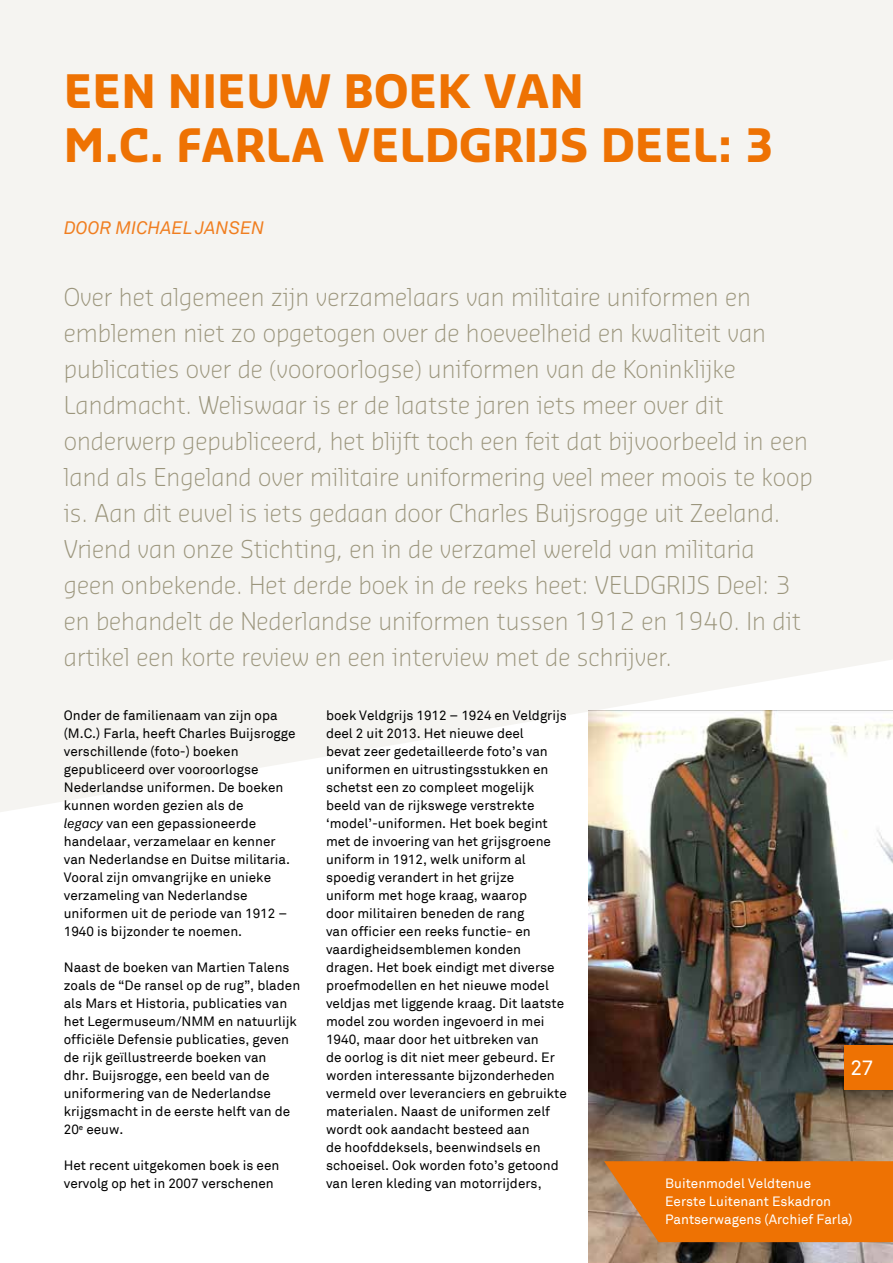
<style>
.page{position:relative;width:893px;height:1263px;background:#fff}
.page>*{position:absolute;margin:0;border:0;box-sizing:border-box;transform-origin:0 0}
.t1{font:700 45px/54px "Sansa";color:#ee7203}
.t2{font:300 24px/36px "Sansa";color:#9b957c}
.t3{font:21px "Akkurat";color:#fff}
.t4{font:italic 18px "Akkurat";color:#f07e20}
.t5{font:13.5px/18px "Akkurat";color:#000}
.t6{font:13.5px/18px "Akkurat";color:#fff}
.s1{font-style:italic}
</style>
<div class="page">
<div style="left:0;top:0;width:893px;height:812px;background:#f5f4f1"></div>
<img style="left:588px;top:711px;width:305px;height:552px">
<svg style="left:604px;top:1161px;width:289px;height:81px;background:#e7740e"></svg>
<div style="left:844px;top:1045px;width:49px;height:44px;background:#ee7203"></div>
<h1 class="t1" style="left:64px;top:62px;width:710px">EEN NIEUW BOEK VAN<br>M.C. FARLA VELDGRIJS DEEL: 3</h1>
<h3 class="t4" style="left:64px;top:217px;width:202px">DOOR MICHAEL JANSEN</h3>
<p class="t2" style="left:64px;top:278px;width:750px">Over het algemeen zijn verzamelaars van militaire uniformen en emblemen niet zo opgetogen over de hoeveelheid en kwaliteit van publicaties over de (vooroorlogse) uniformen van de Koninklijke Landmacht. Weliswaar is er de laatste jaren iets meer over dit onderwerp gepubliceerd, het blijft toch een feit dat bijvoorbeeld in een land als Engeland over militaire uniformering veel meer moois te koop is. Aan dit euvel is iets gedaan door Charles Buijsrogge uit Zeeland.<br>Vriend van onze Stichting, en in de verzamel wereld van militaria<br>geen onbekende. Het derde boek in de reeks heet: VELDGRIJS Deel: 3 en behandelt de Nederlandse uniformen tussen 1912 en 1940. In dit artikel een korte review en een interview met de schrijver.</p>
<p class="t5" style="left:64px;top:707px;width:233px">Onder de familienaam van zijn opa (M.C.) Farla, heeft Charles Buijsrogge verschillende (foto-) boeken gepubliceerd over vooroorlogse<br>Nederlandse uniformen. De boeken kunnen worden gezien als de<br><span class="s1">legacy</span> van een gepassioneerde handelaar, verzamelaar en kenner van Nederlandse en Duitse militaria.<br>Vooral zijn omvangrijke en unieke verzameling van Nederlandse uniformen uit de periode van 1912 –<br>1940 is bijzonder te noemen.</p>
<p class="t5" style="left:64px;top:959px;width:238px">Naast de boeken van Martien Talens zoals de “De ransel op de rug”, bladen als Mars et Historia, publicaties van het Legermuseum/NMM en natuurlijk officiële Defensie publicaties, geven de rijk geïllustreerde boeken van<br>dhr. Buijsrogge, een beeld van de uniformering van de Nederlandse krijgsmacht in de eerste helft van de 20<sup>e</sup> eeuw.</p>
<p class="t5" style="left:64px;top:1157px;width:217px">Het recent uitgekomen boek is een vervolg op het in 2007 verschenen</p>
<p class="t5" style="left:326px;top:707px;width:242px">boek Veldgrijs 1912 – 1924 en Veldgrijs deel 2 uit 2013. Het nieuwe deel<br>bevat zeer gedetailleerde foto’s van uniformen en uitrustingsstukken en schetst een zo compleet mogelijk beeld van de rijkswege verstrekte ‘model’-uniformen. Het boek begint met de invoering van het grijsgroene uniform in 1912, welk uniform al spoedig verandert in het grijze<br>uniform met hoge kraag, waarop<br>door militairen beneden de rang<br>van officier een reeks functie- en vaardigheidsemblemen konden dragen. Het boek eindigt met diverse proefmodellen en het nieuwe model veldjas met liggende kraag. Dit laatste model zou worden ingevoerd in mei 1940, maar door het uitbreken van<br>de oorlog is dit niet meer gebeurd. Er worden interessante bijzonderheden vermeld over leveranciers en gebruikte materialen. Naast de uniformen zelf wordt ook aandacht besteed aan<br>de hoofddeksels, beenwindsels en schoeisel. Ook worden foto’s getoond van leren kleding van motorrijders,</p>
<h3 class="t3" style="left:851px;top:1055px;width:25px">27</h3>
<p class="t6" style="left:665px;top:1175px;width:189px">Buitenmodel Veldtenue<br>Eerste Luitenant Eskadron<br>Pantserwagens (Archief Farla)</p>
</div>
